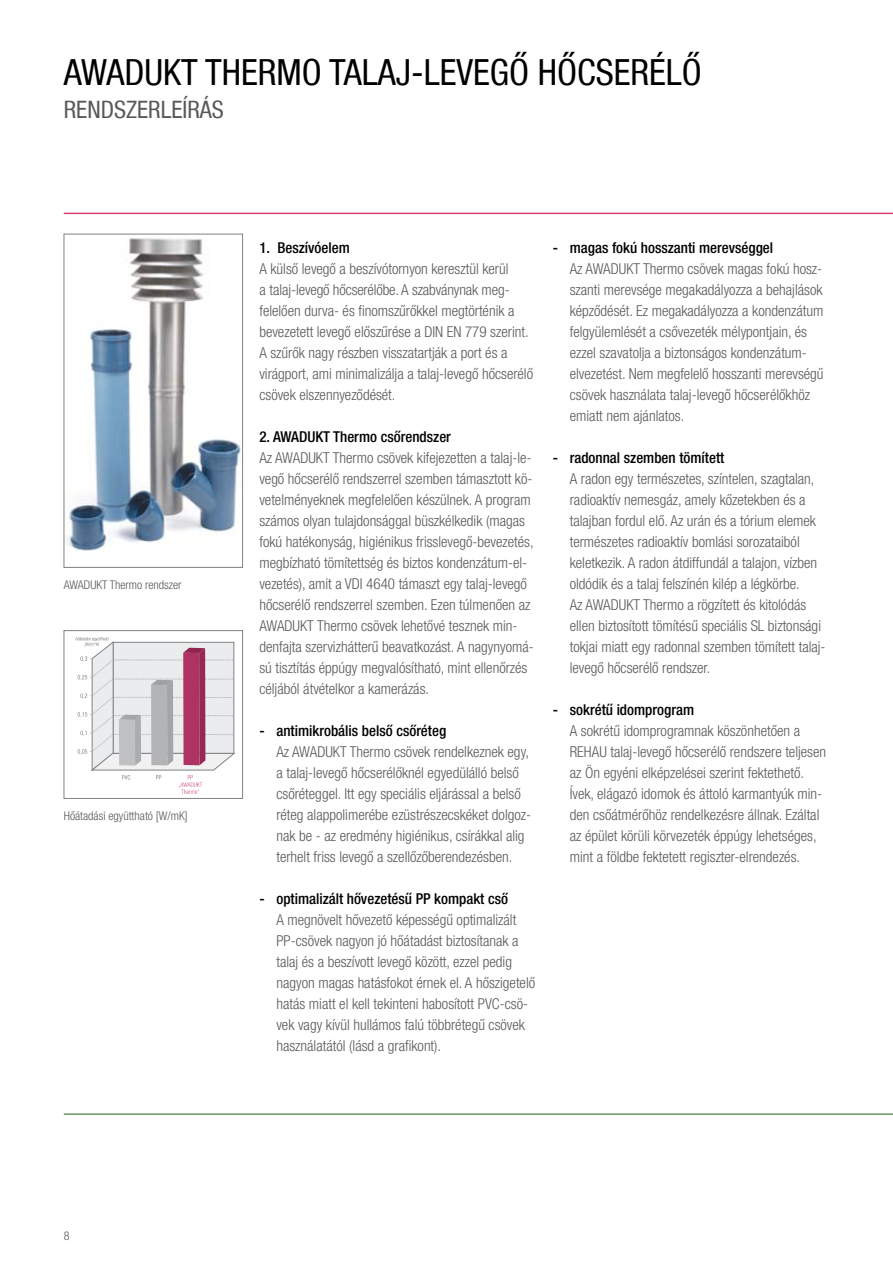
<style>
.page{position:relative;width:893px;height:1263px;background:#fff}
.page>*{position:absolute;margin:0;border:0;box-sizing:border-box;transform-origin:0 0}
.t1{font:condensed 36px "Helvetica Neue LT Com";color:#000}
.t2{font:condensed 24px "Helvetica Neue LT Com";color:#58595b}
.t3{font:300 condensed 15px/21px "Helvetica Neue LT Com";color:#58595b}
.t4{font:500 condensed 15px "Helvetica Neue LT Com";color:#000}
.t5{font:300 condensed 12px "Helvetica Neue LT Com";color:#58595b}
</style>
<div class="page">
<hr style="left:64px;top:213px;width:829px;height:1px;background:#d24076">
<hr style="left:64px;top:1113px;width:829px;height:2px;background:#699667">
<img style="left:66px;top:238px;width:175px;height:313px">
<div style="left:64px;top:234px;width:179px;height:334px;border:1px solid #808285"></div>
<svg style="left:75px;top:637px;width:160px;height:157px"></svg>
<div style="left:64px;top:630px;width:179px;height:169px;border:1px solid #808285"></div>
<h1 class="t1" style="left:64px;top:51px;width:639px">AWADUKT THERMO TALAJ-LEVEGŐ HŐCSERÉLŐ</h1>
<h2 class="t2" style="left:64px;top:95px;width:149px">RENDSZERLEÍRÁS</h2>
<p class="t5" style="left:64px;top:577px;width:119px">AWADUKT Thermo rendszer</p>
<p class="t5" style="left:64px;top:808px;width:125px">Hőátadási együttható [W/mK]</p>
<p class="t5" style="left:64px;top:1228px;width:7px">8</p>
<p class="t4" style="left:259px;top:238px;width:92px">1. Beszívóelem</p>
<p class="t3" style="left:259px;top:258px;width:275px">A külső levegő a beszívótornyon keresztül kerül<br>a talaj-levegő hőcserélőbe. A szabványnak meg&shy;felelően durva- és finomszűrőkkel megtörténik a bevezetett levegő előszűrése a DIN EN 779 szerint.<br>A szűrők nagy részben visszatartják a port és a virágport, ami minimalizálja a talaj-levegő hőcserélő csövek elszennyeződését.</p>
<p class="t4" style="left:259px;top:427px;width:193px">2. AWADUKT Thermo csőrendszer</p>
<p class="t3" style="left:259px;top:447px;width:276px">Az AWADUKT Thermo csövek kifejezetten a talaj-le&shy;vegő hőcserélő rendszerrel szemben támasztott kö&shy;vetelményeknek megfelelően készülnek. A program számos olyan tulajdonsággal büszkélkedik (magas fokú hatékonyság, higiénikus frisslevegő-bevezetés, megbízható tömítettség és biztos kondenzátum-el&shy;vezetés), amit a VDI 4640 támaszt egy talaj-levegő hőcserélő rendszerrel szemben. Ezen túlmenően az AWADUKT Thermo csövek lehetővé tesznek min&shy;denfajta szervizhátterű beavatkozást. A nagynyomá&shy;sú tisztítás éppúgy megvalósítható, mint ellenőrzés céljából átvételkor a kamerázás.</p>
<p class="t4" style="left:259px;top:721px;width:188px">- antimikrobális belső csőréteg</p>
<p class="t3" style="left:276px;top:741px;width:256px">Az AWADUKT Thermo csövek rendelkeznek egy, a talaj-levegő hőcserélőknél egyedülálló belső csőréteggel. Itt egy speciális eljárással a belső réteg alappolimerébe ezüstrészecskéket dolgoz&shy;nak be - az eredmény higiénikus, csírákkal alig terhelt friss levegő a szellőzőberendezésben.</p>
<p class="t4" style="left:259px;top:889px;width:250px">- optimalizált hővezetésű PP kompakt cső</p>
<p class="t3" style="left:276px;top:909px;width:260px">A megnövelt hővezető képességű optimalizált PP-csövek nagyon jó hőátadást biztosítanak a talaj és a beszívott levegő között, ezzel pedig nagyon magas hatásfokot érnek el. A hőszigetelő hatás miatt el kell tekinteni habosított PVC-csö&shy;vek vagy kívül hullámos falú többrétegű csövek használatától (lásd a grafikont).</p>
<p class="t4" style="left:553px;top:238px;width:222px">- magas fokú hosszanti merevséggel</p>
<p class="t3" style="left:570px;top:258px;width:255px">Az AWADUKT Thermo csövek magas fokú hos - szanti merevsége megakadályozza a behajlások képződését. Ez megakadályozza a kondenzátum felgyülemlését a csővezeték mélypontjain, és ezzel szavatolja a biztonságos kondenzátum&shy;elvezetést. Nem megfelelő hosszanti merevségű csövek használata talaj-levegő hőcserélőkhöz emiatt nem ajánlatos.</p>
<p class="t4" style="left:553px;top:448px;width:173px">- radonnal szemben tömített</p>
<p class="t3" style="left:570px;top:468px;width:257px">A radon egy természetes, színtelen, szagtalan, radioaktív nemesgáz, amely kőzetekben és a talajban fordul elő. Az urán és a tórium elemek természetes radioaktív bomlási sorozataiból keletkezik. A radon átdiffundál a talajon, vízben oldódik és a talaj felszínén kilép a légkörbe.<br>Az AWADUKT Thermo a rögzített és kitolódás ellen biztosított tömítésű speciális SL biztonsági tokjai miatt egy radonnal szemben tömített talaj&shy;levegő hőcserélő rendszer.</p>
<p class="t4" style="left:553px;top:700px;width:143px">- sokrétű idomprogram</p>
<p class="t3" style="left:570px;top:720px;width:258px">A sokrétű idomprogramnak köszönhetően a REHAU talaj-levegő hőcserélő rendszere teljesen az Ön egyéni elképzelései szerint fektethető.<br>Ívek, elágazó idomok és áttoló karmantyúk min&shy;den csőátmérőhöz rendelkezésre állnak. Ezáltal az épület körüli körvezeték éppúgy lehetséges, mint a földbe fektetett regiszter-elrendezés.</p>
</div>
